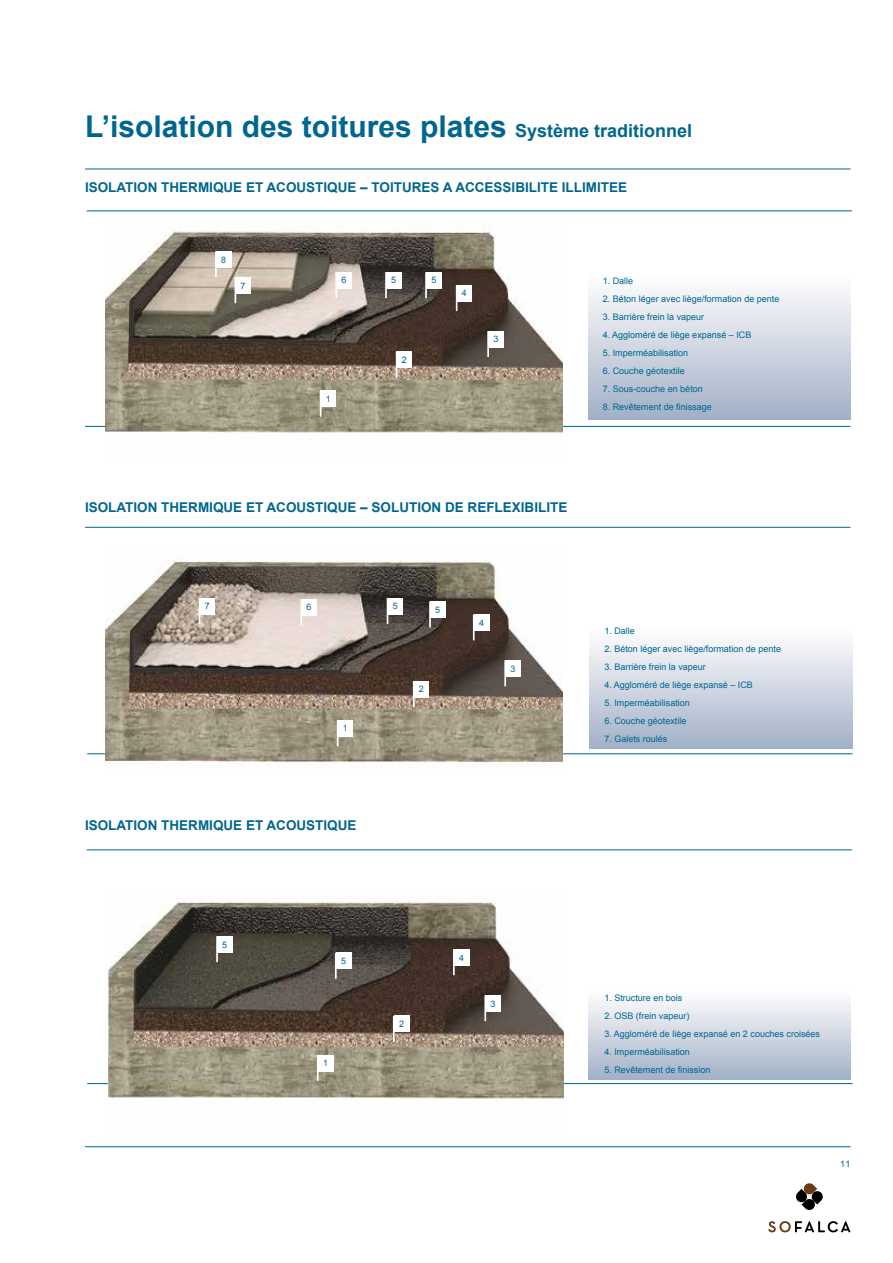
<style>
.page{position:relative;width:893px;height:1263px;background:#fff}
.page>*{position:absolute;margin:0;border:0;box-sizing:border-box;transform-origin:0 0}
.t1{font:700 30px "Arial";color:#00668f}
.t2{font:700 13.5px "Arial";color:#00668f}
.t3{font:9px "Arial";color:#00668f}
.s1{font-size:18px}
</style>
<div class="page">
<hr style="left:85px;top:1146px;width:765px;height:1px;background:#00668f">
<hr style="left:85px;top:169px;width:765px;height:1px;background:#00668f">
<svg style="left:768px;top:1221px;width:82px;height:11px"></svg>
<svg style="left:796px;top:1183px;width:27px;height:27px"></svg>
<hr style="left:85px;top:426px;width:765px;height:1px;background:#00668f">
<hr style="left:85px;top:527px;width:765px;height:1px;background:#00668f">
<hr style="left:87px;top:849px;width:765px;height:1px;background:#00668f">
<hr style="left:87px;top:1083px;width:766px;height:1px;background:#00668f">
<hr style="left:87px;top:753px;width:766px;height:1px;background:#00668f">
<div style="left:588px;top:269px;width:262px;height:150px;background:linear-gradient(to bottom,#fff,#a3b1c7)"></div>
<div style="left:590px;top:624px;width:262px;height:125px;background:linear-gradient(to bottom,#fff,#a2b0c7)"></div>
<div style="left:588px;top:987px;width:262px;height:92px;background:linear-gradient(to bottom,#fff,#a4b2c8)"></div>
<img style="left:105px;top:211px;width:457px;height:222px">
<img style="left:106px;top:559px;width:456px;height:206px">
<hr style="left:87px;top:210px;width:765px;height:1px;background:#00668f">
<div style="left:321px;top:391px;width:15px;height:16px;background:#fff"></div>
<svg style="left:320px;top:391px;width:1px;height:26px"></svg>
<div style="left:397px;top:352px;width:15px;height:16px;background:#fff"></div>
<svg style="left:396px;top:352px;width:1px;height:26px"></svg>
<div style="left:488px;top:331px;width:16px;height:16px;background:#fff"></div>
<hr style="left:487px;top:331px;width:2px;height:26px;background:#fff">
<div style="left:457px;top:285px;width:15px;height:16px;background:#fff"></div>
<svg style="left:456px;top:285px;width:1px;height:26px"></svg>
<div style="left:426px;top:272px;width:16px;height:16px;background:#fff"></div>
<hr style="left:425px;top:272px;width:2px;height:26px;background:#fff">
<div style="left:386px;top:272px;width:15px;height:16px;background:#fff"></div>
<hr style="left:385px;top:272px;width:2px;height:26px;background:#fff">
<div style="left:336px;top:272px;width:16px;height:16px;background:#fff"></div>
<hr style="left:335px;top:272px;width:2px;height:26px;background:#fff">
<div style="left:235px;top:277px;width:16px;height:16px;background:#fff"></div>
<div style="left:216px;top:251px;width:15px;height:16px;background:#fff"></div>
<hr style="left:215px;top:251px;width:2px;height:26px;background:#fff">
<div style="left:338px;top:720px;width:15px;height:16px;background:#fff"></div>
<svg style="left:337px;top:720px;width:1px;height:26px"></svg>
<div style="left:414px;top:681px;width:15px;height:16px;background:#fff"></div>
<hr style="left:413px;top:681px;width:2px;height:26px;background:#fff">
<div style="left:505px;top:660px;width:16px;height:16px;background:#fff"></div>
<hr style="left:504px;top:660px;width:2px;height:26px;background:#fff">
<div style="left:474px;top:614px;width:15px;height:17px;background:#fff"></div>
<hr style="left:473px;top:614px;width:2px;height:26px;background:#fff">
<div style="left:430px;top:601px;width:15px;height:17px;background:#fff"></div>
<hr style="left:429px;top:601px;width:2px;height:26px;background:#fff">
<div style="left:388px;top:598px;width:15px;height:16px;background:#fff"></div>
<svg style="left:387px;top:598px;width:1px;height:26px"></svg>
<div style="left:301px;top:599px;width:16px;height:16px;background:#fff"></div>
<hr style="left:300px;top:599px;width:2px;height:26px;background:#fff">
<div style="left:200px;top:598px;width:15px;height:16px;background:#fff"></div>
<svg style="left:199px;top:598px;width:1px;height:26px"></svg>
<img style="left:108px;top:899px;width:455px;height:200px">
<div style="left:318px;top:1055px;width:15px;height:16px;background:#fff"></div>
<hr style="left:317px;top:1055px;width:2px;height:26px;background:#fff">
<div style="left:394px;top:1016px;width:15px;height:16px;background:#fff"></div>
<hr style="left:393px;top:1016px;width:2px;height:26px;background:#fff">
<div style="left:485px;top:995px;width:16px;height:16px;background:#fff"></div>
<hr style="left:484px;top:995px;width:2px;height:26px;background:#fff">
<div style="left:454px;top:949px;width:15px;height:16px;background:#fff"></div>
<hr style="left:453px;top:949px;width:2px;height:26px;background:#fff">
<div style="left:217px;top:936px;width:16px;height:16px;background:#fff"></div>
<hr style="left:216px;top:936px;width:2px;height:26px;background:#fff">
<div style="left:336px;top:953px;width:15px;height:16px;background:#fff"></div>
<hr style="left:335px;top:953px;width:2px;height:26px;background:#fff">
<h1 class="t1" style="left:85px;top:106px;width:609px">L’isolation des toitures plates <span class="s1">Système traditionnel</span></h1>
<h2 class="t2" style="left:85px;top:178px;width:544px">ISOLATION THERMIQUE ET ACOUSTIQUE – TOITURES A ACCESSIBILITE ILLIMITEE</h2>
<p class="t3" style="left:221px;top:254px;width:6px">8</p>
<p class="t3" style="left:241px;top:280px;width:6px">7</p>
<p class="t3" style="left:342px;top:274px;width:6px">6</p>
<p class="t3" style="left:391px;top:274px;width:6px">5</p>
<p class="t3" style="left:431px;top:274px;width:6px">5</p>
<p class="t3" style="left:326px;top:393px;width:6px">1</p>
<p class="t3" style="left:402px;top:354px;width:6px">2</p>
<p class="t3" style="left:462px;top:287px;width:6px">4</p>
<p class="t3" style="left:493px;top:333px;width:6px">3</p>
<h2 class="t2" style="left:85px;top:498px;width:484px">ISOLATION THERMIQUE ET ACOUSTIQUE – SOLUTION DE REFLEXIBILITE</h2>
<p class="t3" style="left:205px;top:600px;width:6px">7</p>
<p class="t3" style="left:307px;top:601px;width:6px">6</p>
<p class="t3" style="left:393px;top:600px;width:6px">5</p>
<p class="t3" style="left:435px;top:604px;width:6px">5</p>
<p class="t3" style="left:343px;top:722px;width:6px">1</p>
<p class="t3" style="left:419px;top:683px;width:6px">2</p>
<h2 class="t2" style="left:85px;top:816px;width:273px">ISOLATION THERMIQUE ET ACOUSTIQUE</h2>
<p class="t3" style="left:479px;top:617px;width:6px">4</p>
<p class="t3" style="left:510px;top:663px;width:6px">3</p>
<p class="t3" style="left:603px;top:275px;width:32px">1. Dalle</p>
<p class="t3" style="left:603px;top:293px;width:178px">2. Béton léger avec liège/formation de pente</p>
<p class="t3" style="left:603px;top:311px;width:103px">3. Barrière frein la vapeur</p>
<p class="t3" style="left:603px;top:329px;width:150px">4. Aggloméré de liège expansé – I CB</p>
<p class="t3" style="left:603px;top:347px;width:87px">5. I mperméabilisation</p>
<p class="t3" style="left:603px;top:365px;width:84px">6. Couche géotextile</p>
<p class="t3" style="left:603px;top:383px;width:102px">7. Sous-couche en béton</p>
<p class="t3" style="left:603px;top:401px;width:111px">8. Revêtement de finissage</p>
<p class="t3" style="left:604px;top:625px;width:32px">1. Dalle</p>
<p class="t3" style="left:604px;top:643px;width:178px">2. Béton léger avec liège/formation de pente</p>
<p class="t3" style="left:604px;top:661px;width:103px">3. Barrière frein la vapeur</p>
<p class="t3" style="left:604px;top:679px;width:150px">4. Aggloméré de liège expansé – I CB</p>
<p class="t3" style="left:604px;top:697px;width:87px">5. I mperméabilisation</p>
<p class="t3" style="left:604px;top:715px;width:84px">6. Couche géotextile</p>
<p class="t3" style="left:604px;top:733px;width:65px">7. Galets roulés</p>
<p class="t3" style="left:222px;top:938px;width:6px">5</p>
<p class="t3" style="left:341px;top:955px;width:6px">5</p>
<p class="t3" style="left:323px;top:1057px;width:6px">1</p>
<p class="t3" style="left:399px;top:1018px;width:6px">2</p>
<p class="t3" style="left:459px;top:951px;width:6px">4</p>
<p class="t3" style="left:491px;top:997px;width:6px">3</p>
<p class="t3" style="left:604px;top:992px;width:80px">1. Structure en bois</p>
<p class="t3" style="left:604px;top:1010px;width:87px">2. OSB (frein vapeur)</p>
<p class="t3" style="left:604px;top:1028px;width:217px">3. Aggloméré de liège expansé en 2 couches croisées</p>
<p class="t3" style="left:604px;top:1046px;width:87px">4. I mperméabilisation</p>
<p class="t3" style="left:604px;top:1064px;width:108px">5. Revêtement de finission</p>
<p class="t3" style="left:840px;top:1158px;width:12px">11</p>
</div>
